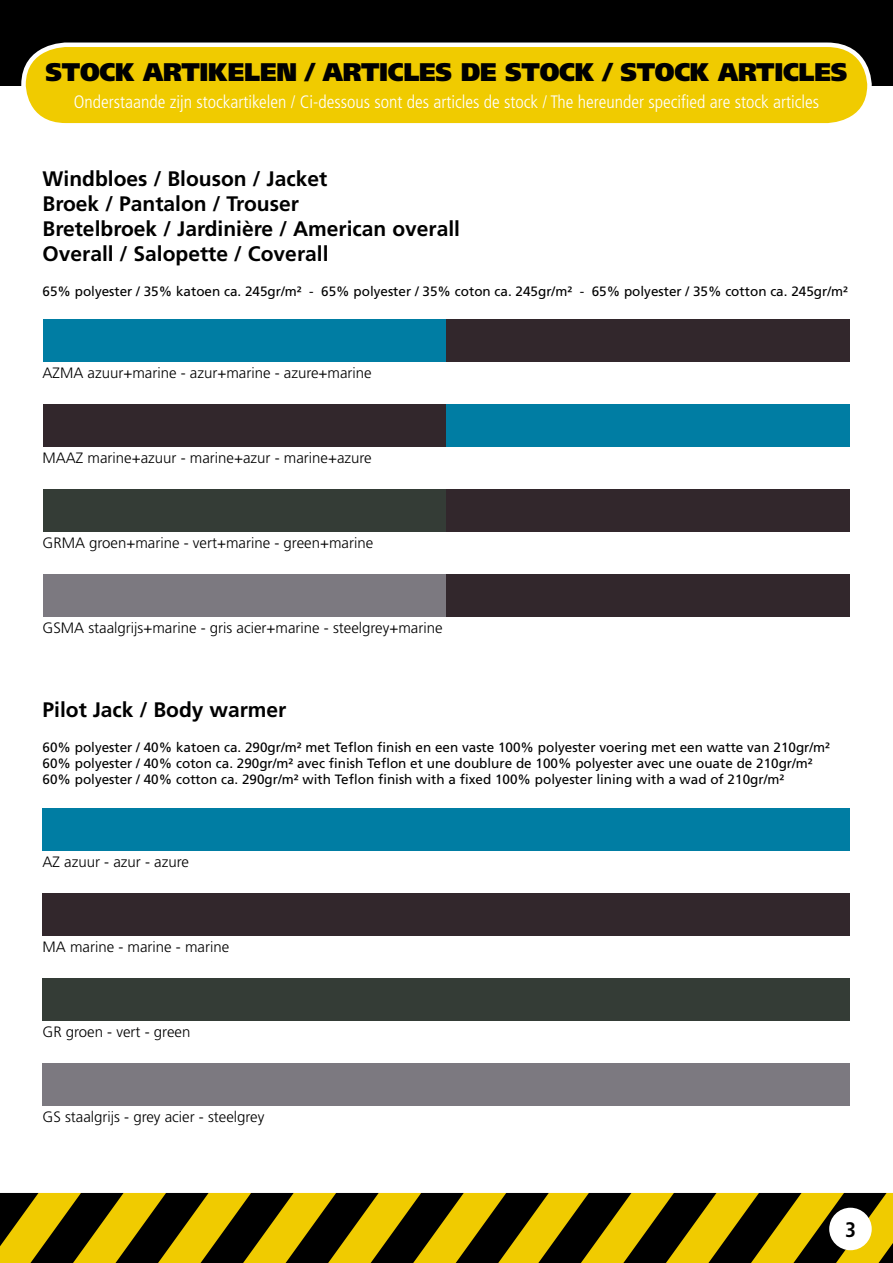
<style>
.page{position:relative;width:893px;height:1263px;background:#fff}
.page>*{position:absolute;margin:0;border:0;box-sizing:border-box;transform-origin:0 0}
.t1{font:900 25.5px "Frutiger LT Std";letter-spacing:-.01em;color:#000;scale:.95 1}
.t2{font:700 21px/25.2px "Frutiger LT Std";color:#000}
.t3{font:700 condensed 21px "Frutiger LT Std";color:#000}
.t4{font:300 condensed 18px "Frutiger LT Std";color:#fff}
.t5{font:300 15px "Frutiger LT Std";color:#000}
.t6{font:13.5px/16.2px "Frutiger LT Std";color:#000}
</style>
<div class="page">
<div style="left:0;top:0;width:893px;height:85px;background:#000"></div>
<svg style="left:19px;top:42px;width:855px;height:82px;background:#eccb15"></svg>
<svg style="left:0;top:1193px;width:893px;height:70px;background:#7a6700"></svg>
<div style="left:829px;top:1208px;width:43px;height:42px;background:#fff;border-radius:50%"></div>
<div style="left:43px;top:319px;width:403px;height:42px;background:#007da3"></div>
<div style="left:43px;top:808px;width:807px;height:42px;background:#007da3"></div>
<div style="left:446px;top:319px;width:404px;height:42px;background:#32272c"></div>
<div style="left:43px;top:404px;width:403px;height:42px;background:#32272c"></div>
<div style="left:43px;top:893px;width:807px;height:42px;background:#32272c"></div>
<div style="left:446px;top:404px;width:404px;height:42px;background:#007da3"></div>
<div style="left:43px;top:489px;width:403px;height:42px;background:#343c36"></div>
<div style="left:43px;top:978px;width:807px;height:42px;background:#343c36"></div>
<div style="left:446px;top:489px;width:404px;height:42px;background:#32272c"></div>
<div style="left:43px;top:574px;width:403px;height:43px;background:#7c7980"></div>
<div style="left:43px;top:1063px;width:807px;height:43px;background:#7c7980"></div>
<div style="left:446px;top:574px;width:404px;height:43px;background:#32272c"></div>
<h1 class="t1" style="left:46px;top:57px;width:844px">STOCK ARTIKELEN / ARTICLES DE STOCK / STOCK ARTICLES</h1>
<h3 class="t4" style="left:74px;top:92px;width:747px">Onderstaande zijn stockartikelen / Ci-dessous sont des articles de stock / The hereunder specified are stock articles</h3>
<h2 class="t2" style="left:43px;top:166px;width:419px">Windbloes / Blouson / Jacket<br>Broek / Pantalon / Trouser<br>Bretelbroek / Jardinière / American overall<br>Overall / Salopette / Coverall</h2>
<p class="t6" style="left:43px;top:283px;width:807px">65% polyester / 35% katoen ca. 245gr/m² - 65% polyester / 35% coton ca. 245gr/m² - 65% polyester / 35% cotton ca. 245gr/m²</p>
<p class="t5" style="left:43px;top:364px;width:331px">AZMA azuur+marine - azur+marine - azure+marine</p>
<p class="t5" style="left:43px;top:449px;width:331px">MAAZ marine+azuur - marine+azur - marine+azure</p>
<p class="t5" style="left:43px;top:534px;width:332px">GRMA groen+marine - vert+marine - green+marine</p>
<p class="t5" style="left:43px;top:619px;width:402px">GSMA staalgrijs+marine - gris acier+marine - steelgrey+marine</p>
<h2 class="t2" style="left:43px;top:698px;width:245px">Pilot Jack / Body warmer</h2>
<p class="t6" style="left:43px;top:739px;width:789px">60% polyester / 40% katoen ca. 290gr/m² met Teflon finish en een vaste 100% polyester voering met een watte van 210gr/m²<br>60% polyester / 40% coton ca. 290gr/m² avec finish Teflon et une doublure de 100% polyester avec une ouate de 210gr/m²<br>60% polyester / 40% cotton ca. 290gr/m² with Teflon finish with a fixed 100% polyester lining with a wad of 210gr/m²</p>
<p class="t5" style="left:43px;top:853px;width:148px">AZ azuur - azur - azure</p>
<p class="t5" style="left:43px;top:938px;width:188px">MA marine - marine - marine</p>
<p class="t5" style="left:43px;top:1023px;width:149px">GR groen - vert - green</p>
<p class="t5" style="left:43px;top:1108px;width:223px">GS staalgrijs - grey acier - steelgrey</p>
<h2 class="t3" style="left:845px;top:1217px;width:12px">3</h2>
</div>
